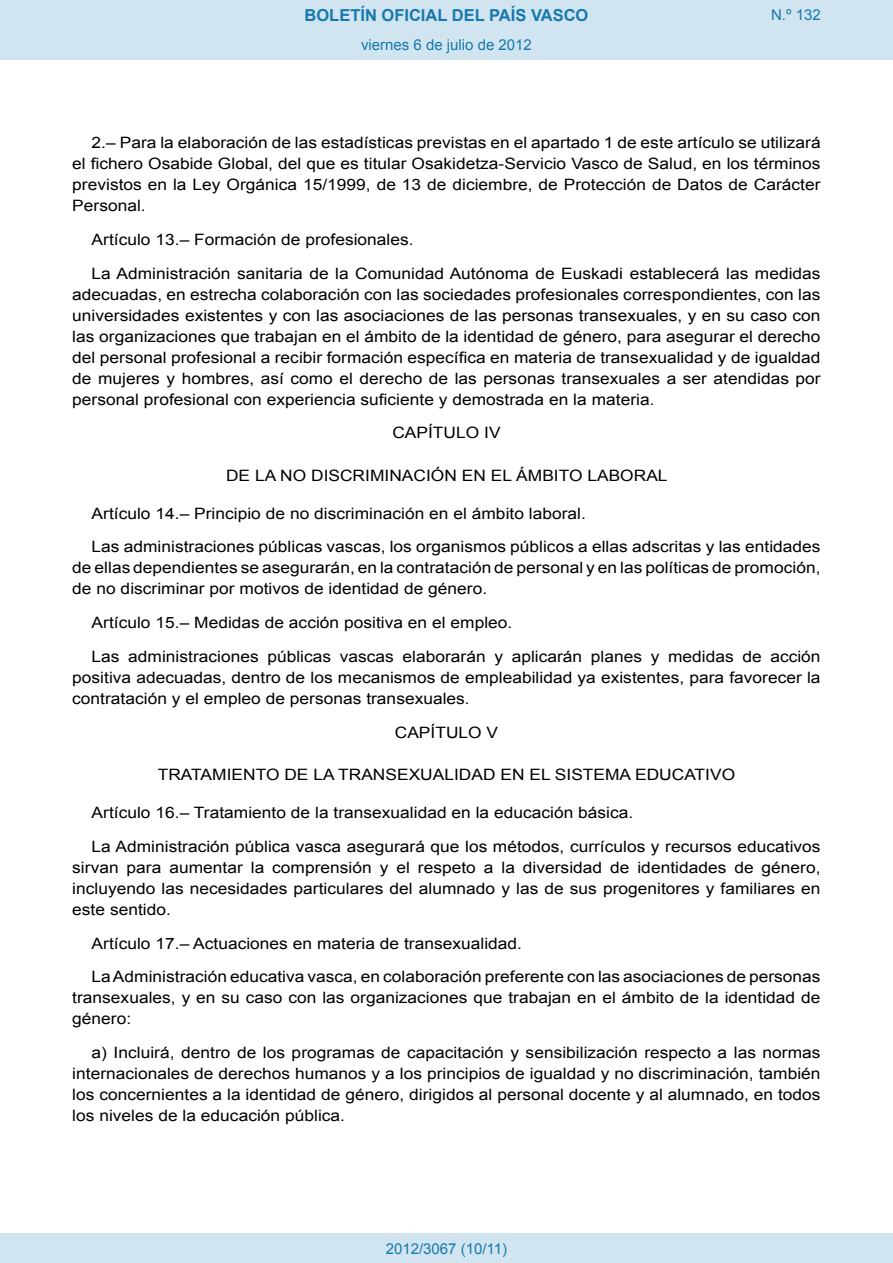
<style>
.page{position:relative;width:893px;height:1263px;background:#fff}
.page>*{position:absolute;margin:0;border:0;box-sizing:border-box;transform-origin:0 0}
.t1{font:700 16.5px "Arial";color:#1879ad}
.BOPVDetalle{font:15.6px/21px "Arial";color:#000;text-align:justify;scale:1.11 1}
.BOPVClave{font:15.6px "Arial";color:#000;scale:1.11 1}
.BOPVClaveSin{font:15.6px "Arial";color:#000;scale:1.11 1}
.Paginacion_Centro{font:15px "Arial";color:#1879ad}
</style>
<div class="page">
<div style="left:0;top:0;width:893px;height:60px;background:#d0e5f0"></div>
<div style="left:0;top:1233px;width:893px;height:30px;background:#d0e5f0"></div>
<p class="t1" style="left:305px;top:4px;width:285px">BOLETÍN OFICIAL DEL PAÍS VASCO</p>
<p class="Paginacion_Centro" style="left:361px;top:35px;width:172px">viernes 6 de julio de 2012</p>
<p class="Paginacion_Centro" style="left:771px;top:5px;width:51px">N.º 132</p>
<p class="BOPVDetalle" style="left:72px;top:132px;width:676px;text-indent:19px">2.– Para la elaboración de las estadísticas previstas en el apartado 1 de este artículo se utilizará el fichero Osabide Global, del que es titular Osakidetza-Servicio Vasco de Salud, en los términos previstos en la Ley Orgánica 15/1999, de 13 de diciembre, de Protección de Datos de Carácter Personal.</p>
<p class="BOPVDetalle" style="left:92px;top:229px;width:292px">Artículo 13.– Formación de profesionales.</p>
<p class="BOPVDetalle" style="left:72px;top:263px;width:676px;text-indent:19px">La Administración sanitaria de la Comunidad Autónoma de Euskadi establecerá las medidas adecuadas, en estrecha colaboración con las sociedades profesionales correspondientes, con las universidades existentes y con las asociaciones de las personas transexuales, y en su caso con las organizaciones que trabajan en el ámbito de la identidad de género, para asegurar el derecho del personal profesional a recibir formación específica en materia de transexualidad y de igualdad de mujeres y hombres, así como el derecho de las personas transexuales a ser atendidas por personal profesional con experiencia suficiente y demostrada en la materia.</p>
<p class="BOPVClaveSin" style="left:392px;top:423px;width:99px">CAPÍTULO IV</p>
<p class="BOPVClave" style="left:226px;top:465px;width:399px">DE LA NO DISCRIMINACIÓN EN EL ÁMBITO LABORAL</p>
<p class="BOPVDetalle" style="left:92px;top:503px;width:447px">Artículo 14.– Principio de no discriminación en el ámbito laboral.</p>
<p class="BOPVDetalle" style="left:72px;top:537px;width:676px;text-indent:19px">Las administraciones públicas vascas, los organismos públicos a ellas adscritas y las entidades de ellas dependientes se asegurarán, en la contratación de personal y en las políticas de promoción, de no discriminar por motivos de identidad de género.</p>
<p class="BOPVDetalle" style="left:92px;top:612px;width:381px">Artículo 15.– Medidas de acción positiva en el empleo.</p>
<p class="BOPVDetalle" style="left:72px;top:646px;width:676px;text-indent:19px">Las administraciones públicas vascas elaborarán y aplicarán planes y medidas de acción positiva adecuadas, dentro de los mecanismos de empleabilidad ya existentes, para favorecer la contratación y el empleo de personas transexuales.</p>
<p class="BOPVClaveSin" style="left:395px;top:722px;width:95px">CAPÍTULO V</p>
<p class="BOPVClave" style="left:158px;top:764px;width:522px">TRATAMIENTO DE LA TRANSEXUALIDAD EN EL SISTEMA EDUCATIVO</p>
<p class="BOPVDetalle" style="left:92px;top:802px;width:489px">Artículo 16.– Tratamiento de la transexualidad en la educación básica.</p>
<p class="BOPVDetalle" style="left:72px;top:836px;width:676px;text-indent:19px">La Administración pública vasca asegurará que los métodos, currículos y recursos educativos sirvan para aumentar la comprensión y el respeto a la diversidad de identidades de género, incluyendo las necesidades particulares del alumnado y las de sus progenitores y familiares en este sentido.</p>
<p class="BOPVDetalle" style="left:92px;top:933px;width:389px">Artículo 17.– Actuaciones en materia de transexualidad.</p>
<p class="BOPVDetalle" style="left:72px;top:966px;width:676px;text-indent:19px">La Administración educativa vasca, en colaboración preferente con las asociaciones de personas transexuales, y en su caso con las organizaciones que trabajan en el ámbito de la identidad de género:</p>
<p class="BOPVDetalle" style="left:72px;top:1042px;width:676px;text-indent:19px">a) Incluirá, dentro de los programas de capacitación y sensibilización respecto a las normas internacionales de derechos humanos y a los principios de igualdad y no discriminación, también los concernientes a la identidad de género, dirigidos al personal docente y al alumnado, en todos los niveles de la educación pública.</p>
<p class="Paginacion_Centro" style="left:386px;top:1238px;width:123px">2012/3067 (10/11)</p>
</div>
